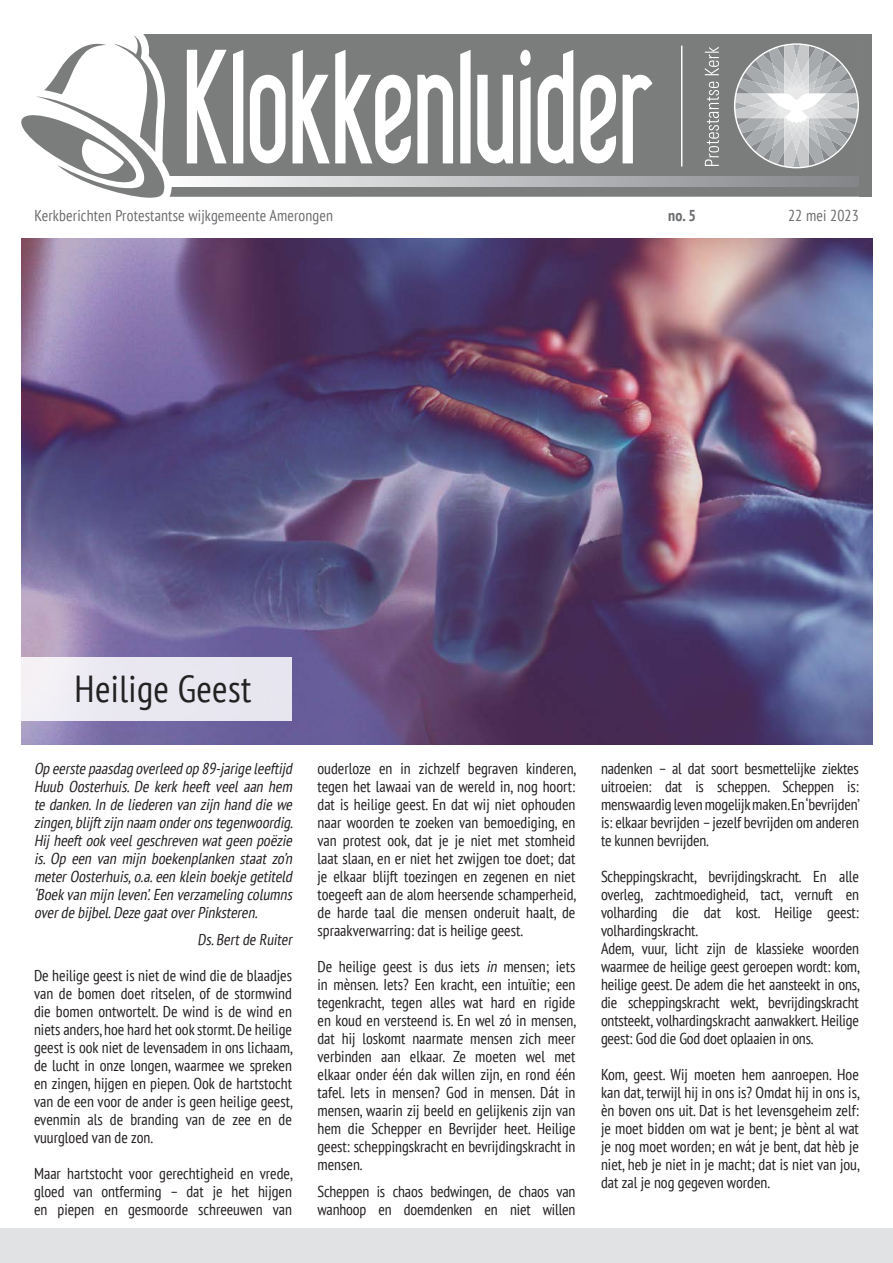
<style>
.page{position:relative;width:893px;height:1263px;background:#fff}
.page>*{position:absolute;margin:0;border:0;box-sizing:border-box;transform-origin:0 0}
.t1{font:condensed 37.5px "PT Sans";letter-spacing:.01em;color:#222}
.Basisalinea__uitvull{font:condensed 15.75px/18px "PT Sans";color:#231f20;text-align:justify}
.Basisalinea__uitvull-2{font:italic condensed 15.75px/18px "PT Sans";color:#231f20;text-align:justify}
.Details{font:condensed 15.75px "PT Sans";letter-spacing:.01em;color:#6c6d70}
.Auteur{font:condensed 15.75px "PT Sans";color:#231f20}
.Details-2{font:700 condensed 15.75px "PT Sans";color:#6c6d70}
.s1{font-style:italic}
</style>
<div class="page">
<svg style="left:21px;top:34px;width:838px;height:163px;fill:#7b7c7c"></svg>
<svg style="left:187px;top:50px;width:465px;height:113px;fill:#7b7c7c"></svg>
<svg style="left:734px;top:43px;width:125px;height:125px"></svg>
<svg style="left:681px;top:46px;width:38px;height:121px"></svg>
<svg style="left:167px;top:177px;width:692px;height:9px"></svg>
<div style="left:859px;top:34px;width:13px;height:163px;background:#7b7c7c"></div>
<div style="left:0;top:1229px;width:893px;height:34px;background:#e1e2e4"></div>
<img style="left:22px;top:238px;width:850px;height:506px">
<div style="left:22px;top:657px;width:270px;height:63px;background:#e9e7f0"></div>
<p class="Details" style="left:35px;top:205px;width:300px">Kerkberichten Protestantse wijkgemeente Amerongen</p>
<p class="Details-2" style="left:668px;top:205px;width:29px">no. 5</p>
<p class="Details" style="left:788px;top:205px;width:72px">22 mei 2023</p>
<p class="t1" style="left:75px;top:665px;width:178px">Heilige Geest</p>
<p class="Basisalinea__uitvull-2" style="left:34px;top:759px;width:264px">Op eerste paasdag overleed op 89-jarige leeftijd Huub Oosterhuis.De kerk heeft veel aan hem te danken.In de liederen van zijn hand die we zingen,blijftzijn naam onderonstegenwoordig.<br>Hij heeftookveelgeschreven watgeen poëzie is. Op een van mijn boekenplanken staat zo’n meterOosterhuis,o.a.een klein boekje getiteld ‘Boekvan mijn leven’.Een verzameling columns overde bijbel.Deze gaatoverPinksteren.</p>
<p class="Auteur" style="left:197px;top:929px;width:99px">Ds.Bertde Ruiter</p>
<p class="Basisalinea__uitvull" style="left:34px;top:966px;width:261px">De heilige geest is niet de wind die de blaadjes van de bomen doet ritselen, of de stormwind die bomen ontwortelt. De wind is de wind en niets anders, hoe hard het ook stormt. De heilige geest is ook niet de levensadem in ons lichaam, de lucht in onze longen, waarmee we spreken en zingen, hijgen en piepen. Ook de hartstocht van de een voor de ander is geen heilige geest, evenmin als de branding van de zee en de vuurgloed van de zon.</p>
<p class="Basisalinea__uitvull" style="left:34px;top:1164px;width:260px">Maar hartstocht voor gerechtigheid en vrede, gloed van ontferming – dat je het hijgen en piepen en gesmoorde schreeuwen van</p>
<p class="Basisalinea__uitvull" style="left:317px;top:759px;width:260px">ouderloze en in zichzelf begraven kinderen, tegen het lawaai van de wereld in, nog hoort: dat is heilige geest. En dat wij niet ophouden naar woorden te zoeken van bemoediging, en van protest ook, dat je je niet met stomheid laat slaan, en er niet het zwijgen toe doet; dat je elkaar blijft toezingen en zegenen en niet toegeeft aan de alom heersende schamperheid, de harde taal die mensen onderuit haalt, de spraakverwarring: dat is heilige geest.</p>
<p class="Basisalinea__uitvull" style="left:317px;top:957px;width:260px">De heilige geest is dus iets <span class="s1">in</span> mensen; iets in mènsen. Iets? Een kracht, een intuïtie; een tegenkracht, tegen alles wat hard en rigide en koud en versteend is. En wel zó in mensen, dat hij loskomt naarmate mensen zich meer verbinden aan elkaar. Ze moeten wel met elkaar onder één dak willen zijn, en rond één tafel. Iets in mensen? God in mensen. Dát in mensen, waarin zij beeld en gelijkenis zijn van hem die Schepper en Bevrijder heet. Heilige geest: scheppingskracht en bevrijdingskracht in mensen.</p>
<p class="Basisalinea__uitvull" style="left:317px;top:1182px;width:259px">Scheppen is chaos bedwingen, de chaos van wanhoop en doemdenken en niet willen</p>
<p class="Basisalinea__uitvull" style="left:601px;top:759px;width:261px">nadenken – al dat soort besmettelijke ziektes uitroeien: dat is scheppen. Scheppen is: menswaardig leven mogelijk maken. En ‘bevrijden’ is: elkaar bevrijden – jezelf bevrijden om anderen te kunnen bevrijden.</p>
<p class="Basisalinea__uitvull" style="left:601px;top:867px;width:259px">Scheppingskracht, bevrijdingskracht. En alle overleg, zachtmoedigheid, tact, vernuft en volharding die dat kost. Heilige geest: volhardingskracht.</p>
<p class="Basisalinea__uitvull" style="left:601px;top:939px;width:261px">Adem, vuur, licht zijn de klassieke woorden waarmee de heilige geest geroepen wordt: kom, heilige geest. De adem die het aansteekt in ons, die scheppingskracht wekt, bevrijdingskracht ontsteekt, volhardingskracht aanwakkert. Heilige geest: God die God doet oplaaien in ons.</p>
<p class="Basisalinea__uitvull" style="left:601px;top:1065px;width:261px">Kom, geest. Wij moeten hem aanroepen. Hoe kan dat, terwijl hij in ons is? Omdat hij in ons is, èn boven ons uit. Dat is het levensgeheim zelf: je moet bidden om wat je bent; je bènt al wat je nog moet worden; en wát je bent, dat hèb je niet, heb je niet in je macht; dat is niet van jou, dat zal je nog gegeven worden.</p>
</div>
